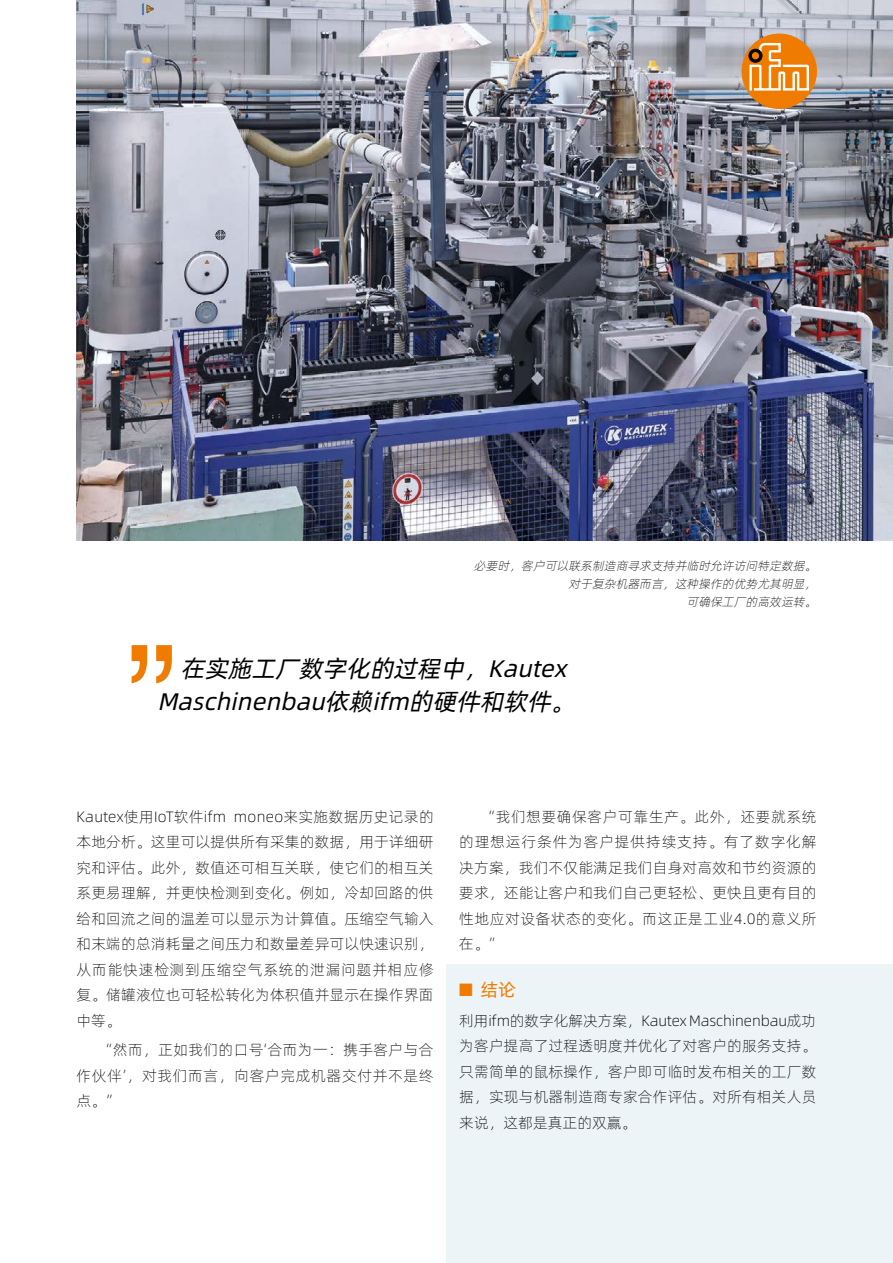
<style>
.page{position:relative;width:893px;height:1263px;background:#fff}
.page>*{position:absolute;margin:0;border:0;box-sizing:border-box;transform-origin:0 0}
.t1{font:150px "Helvetica";color:#ef7c00}
.Zitat{font:italic 24px/33px "Alibaba Pu Hui Ti R";color:#000}
.t2{font:18px "Alibaba Pu Hui Ti R";color:#ef7c00}
.Fließtext_verschacht{font:15px/25.5px "Alibaba Pu Hui Ti L";letter-spacing:.01em;color:#000;text-align:justify}
.Bildunterschrift_reb{font:italic 12px/18px "Alibaba Pu Hui Ti L";color:#000;text-align:right}
</style>
<div class="page">
<div style="left:446px;top:965px;width:447px;height:298px;background:#edf4f8"></div>
<img style="left:77px;top:0;width:816px;height:541px">
<div style="left:742px;top:34px;width:74px;height:74px;background:#ef7c00;border-radius:50%"></div>
<div style="left:742px;top:34px;width:75px;height:75px;border:1px solid #ef7c00;border-radius:50%"></div>
<svg style="left:748px;top:43px;width:61px;height:48px"></svg>
<p class="Bildunterschrift_reb" style="left:474px;top:556px;width:347px">必要时，客户可以联系制造商寻求支持并临时允许访问特定数据。对于复杂机器而言，这种操作的优势尤其明显，<br>可确保工厂的高效运转。</p>
<p class="t1" style="left:126px;top:493px;width:51px">„</p>
<p class="Zitat" style="left:157px;top:651px;width:426px;text-indent:23px">在实施工厂数字化的过程中，Kautex<br>Maschinenbau依赖ifm的硬件和软件。</p>
<p class="Fließtext_verschacht" style="left:77px;top:803px;width:359px">Kautex使用IoT软件ifm moneo来实施数据历史记录的本地分析。这里可以提供所有采集的数据，用于详细研究和评估。此外，数值还可相互关联，使它们的相互关系更易理解，并更快检测到变化。例如，冷却回路的供给和回流之间的温差可以显示为计算值。压缩空气输入和末端的总消耗量之间压力和数量差异可以快速识别，从而能快速检测到压缩空气系统的泄漏问题并相应修复。储罐液位也可轻松转化为体积值并显示在操作界面中等。</p>
<p class="Fließtext_verschacht" style="left:77px;top:1036px;width:359px;text-indent:21px">“然而，正如我们的口号‘合而为一：携手客户与合作伙伴’，对我们而言，向客户完成机器交付并不是终点。”</p>
<p class="Fließtext_verschacht" style="left:459px;top:803px;width:359px;text-indent:21px">“我们想要确保客户可靠生产。此外，还要就系统的理想运行条件为客户提供持续支持。有了数字化解决方案，我们不仅能满足我们自身对高效和节约资源的要求，还能让客户和我们自己更轻松、更快且更有目的性地应对设备状态的变化。而这正是工业4.0的意义所在。”</p>
<p class="t2" style="left:459px;top:976px;width:58px">■ 结论</p>
<p class="Fließtext_verschacht" style="left:459px;top:1007px;width:359px">利用ifm的数字化解决方案，Kautex Maschinenbau成功为客户提高了过程透明度并优化了对客户的服务支持。只需简单的鼠标操作，客户即可临时发布相关的工厂数据，实现与机器制造商专家合作评估。对所有相关人员来说，这都是真正的双赢。</p>
</div>
